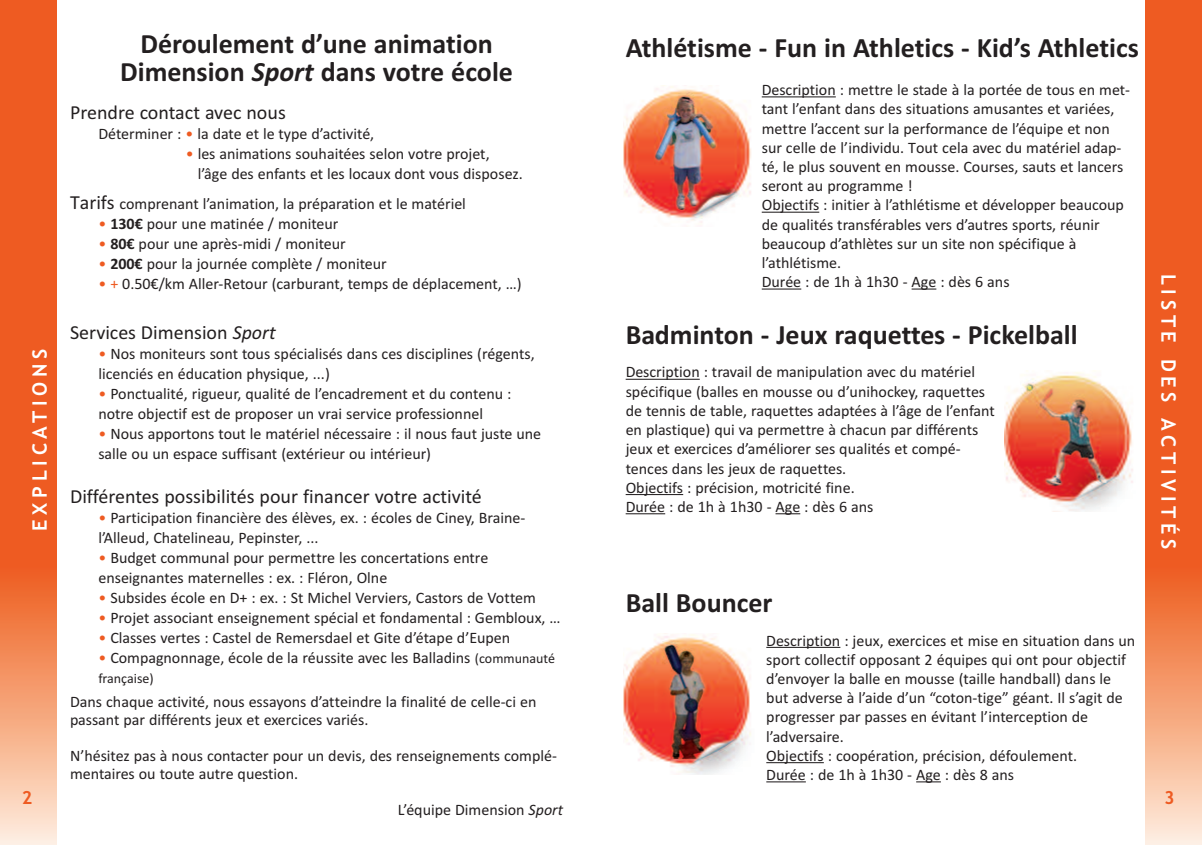
<style>
.page{position:relative;width:1202px;height:845px;background:#fff}
.page>*{position:absolute;margin:0;border:0;box-sizing:border-box;transform-origin:0 0}
.t1{font:700 28px "Calibri";color:#231f20}
.t2{font:20px "Calibri";color:#231f20}
.t3{font:700 20px "Trebuchet MS";letter-spacing:.235em;color:#fff}
.t4{font:700 18px "Trebuchet MS";color:#ee5b22}
.t5{font:16px/19.2px "Calibri";color:#231f20}
.t6{font:14px "Calibri";color:#231f20}
.s1{font-style:italic}
.s2{color:#ee5b22}
.s3{font-size:20px}
.s4{font-weight:700}
.s5{font-size:14px}
</style>
<div class="page">
<hr style="left:762px;top:96px;width:74px;height:1px;background:#231f20">
<hr style="left:762px;top:212px;width:57px;height:1px;background:#231f20">
<hr style="left:762px;top:288px;width:39px;height:1px;background:#231f20">
<svg style="left:912px;top:288px;width:24px;height:1px"></svg>
<div style="left:0;top:0;width:57px;height:578px;background:#ee5b22"></div>
<img style="left:624px;top:85px;width:127px;height:139px">
<hr style="left:766px;top:647px;width:74px;height:1px;background:#231f20">
<hr style="left:766px;top:762px;width:58px;height:1px;background:#231f20">
<hr style="left:766px;top:781px;width:40px;height:1px;background:#231f20">
<svg style="left:916px;top:781px;width:25px;height:1px"></svg>
<img style="left:624px;top:633px;width:127px;height:141px">
<hr style="left:626px;top:379px;width:74px;height:1px;background:#231f20">
<hr style="left:626px;top:494px;width:57px;height:1px;background:#231f20">
<hr style="left:626px;top:513px;width:39px;height:1px;background:#231f20">
<svg style="left:775px;top:513px;width:25px;height:1px"></svg>
<img style="left:1005px;top:372px;width:128px;height:139px">
<div style="left:0;top:567px;width:57px;height:278px;background:linear-gradient(to bottom,#ed5c1b,#feecdb)"></div>
<div style="left:1145px;top:0;width:57px;height:578px;background:#ee5b22"></div>
<div style="left:1145px;top:567px;width:57px;height:278px;background:linear-gradient(to bottom,#ed5c1b,#feecdb)"></div>
<p class="t3" style="left:28px;top:530px;width:183px;rotate:-90deg">EXPLICATIONS</p>
<p class="t4" style="left:22px;top:787px;width:12px">2</p>
<h1 class="t1" style="left:140px;top:27px;width:354px">Déroulement d’une animation</h1>
<h1 class="t1" style="left:626px;top:31px;width:515px">Athlétisme - Fun in Athletics - Kid’s Athletics</h1>
<h1 class="t1" style="left:120px;top:55px;width:394px">Dimension <span class="s1">Sport</span> dans votre école</h1>
<p class="t2" style="left:70px;top:100px;width:217px">Prendre contact avec nous</p>
<p class="t5" style="left:98px;top:124px;width:277px">Déterminer : <span class="s2">•</span> la date et le type d’activité,</p>
<p class="t5" style="left:198px;top:143px;width:327px;line-height:20px;text-indent:-12px"><span class="s2">•</span> les animations souhaitées selon votre projet, l’âge des enfants et les locaux dont vous disposez.</p>
<p class="t5" style="left:70px;top:194px;width:397px"><span class="s3">Tarifs</span> comprenant l’animation, la préparation et le matériel</p>
<p class="t5" style="left:98px;top:214px;width:242px"><span class="s2">•</span> <span class="s4">130€</span> pour une matinée / moniteur</p>
<p class="t5" style="left:98px;top:234px;width:249px"><span class="s2">•</span> <span class="s4">80€</span> pour une après-midi / moniteur</p>
<p class="t5" style="left:98px;top:254px;width:290px"><span class="s2">•</span> <span class="s4">200€</span> pour la journée complète / moniteur</p>
<p class="t5" style="left:98px;top:274px;width:425px"><span class="s2">• +</span> 0.50€/km Aller-Retour (carburant, temps de déplacement, …)</p>
<p class="t2" style="left:70px;top:320px;width:207px">Services Dimension <span class="s1">Sport</span></p>
<p class="t5" style="left:98px;top:343px;width:438px;line-height:20px"><span class="s2">•</span> Nos moniteurs sont tous spécialisés dans ces disciplines (régents, licenciés en éducation physique, ...)</p>
<p class="t5" style="left:98px;top:383px;width:415px;line-height:20px"><span class="s2">•</span> Ponctualité, rigueur, qualité de l’encadrement et du contenu : notre objectif est de proposer un vrai service professionnel</p>
<p class="t5" style="left:98px;top:423px;width:444px;line-height:20px"><span class="s2">•</span> Nous apportons tout le matériel nécessaire : il nous faut juste une salle ou un espace suffisant (extérieur ou intérieur)</p>
<p class="t2" style="left:70px;top:484px;width:413px">Différentes possibilités pour financer votre activité</p>
<p class="t5" style="left:98px;top:507px;width:428px;line-height:20px"><span class="s2">•</span> Participation financière des élèves, ex. : écoles de Ciney, Braine&shy;l’Alleud, Chatelineau, Pepinster, ...</p>
<p class="t5" style="left:98px;top:547px;width:391px;line-height:20px"><span class="s2">•</span> Budget communal pour permettre les concertations entre enseignantes maternelles : ex. : Fléron, Olne</p>
<p class="t5" style="left:98px;top:588px;width:439px"><span class="s2">•</span> Subsides école en D+ : ex. : St Michel Verviers, Castors de Vottem</p>
<p class="t5" style="left:98px;top:608px;width:464px"><span class="s2">•</span> Projet associant enseignement spécial et fondamental : Gembloux, …</p>
<p class="t5" style="left:98px;top:628px;width:413px"><span class="s2">•</span> Classes vertes : Castel de Remersdael et Gite d’étape d’Eupen</p>
<p class="t5" style="left:98px;top:648px;width:458px"><span class="s2">•</span> Compagnonnage, école de la réussite avec les Balladins <span class="s5">(communauté</span></p>
<p class="t6" style="left:98px;top:670px;width:57px">française)</p>
<p class="t5" style="left:70px;top:692px;width:468px;line-height:18px">Dans chaque activité, nous essayons d’atteindre la finalité de celle-ci en passant par différents jeux et exercices variés.</p>
<p class="t5" style="left:70px;top:746px;width:488px;line-height:18px">N’hésitez pas à nous contacter pour un devis, des renseignements complé&shy;mentaires ou toute autre question.</p>
<p class="t5" style="left:398px;top:800px;width:167px">L’équipe Dimension <span class="s1">Sport</span></p>
<p class="t5" style="left:762px;top:80px;width:370px">Description : mettre le stade à la portée de tous en met&shy;tant l’enfant dans des situations amusantes et variées, mettre l’accent sur la performance de l’équipe et non sur celle de l’individu. Tout cela avec du matériel adap&shy;té, le plus souvent en mousse. Courses, sauts et lancers seront au programme !<br>Objectifs : initier à l’athlétisme et développer beaucoup de qualités transférables vers d’autres sports, réunir beaucoup d’athlètes sur un site non spécifique à l’athlétisme.<br>Durée : de 1h à 1h30 - Age : dès 6 ans</p>
<h1 class="t1" style="left:626px;top:318px;width:453px">Badminton - Jeux raquettes - Pickelball</h1>
<p class="t5" style="left:626px;top:362px;width:371px">Description : travail de manipulation avec du matériel spécifique (balles en mousse ou d’unihockey, raquettes de tennis de table, raquettes adaptées à l’âge de l’enfant en plastique) qui va permettre à chacun par différents jeux et exercices d’améliorer ses qualités et compé&shy;tences dans les jeux de raquettes.<br>Objectifs : précision, motricité fine.<br>Durée : de 1h à 1h30 - Age : dès 6 ans</p>
<h1 class="t1" style="left:626px;top:586px;width:148px">Ball Bouncer</h1>
<p class="t5" style="left:766px;top:630px;width:370px">Description : jeux, exercices et mise en situation dans un sport collectif opposant 2 équipes qui ont pour objectif d’envoyer la balle en mousse (taille handball) dans le but adverse à l’aide d’un “coton-tige” géant. Il s’agit de progresser par passes en évitant l’interception de l’adversaire.<br>Objectifs : coopération, précision, défoulement.<br>Durée : de 1h à 1h30 - Age : dès 8 ans</p>
<p class="t3" style="left:1180px;top:274px;width:304px;rotate:90deg">LISTE DES ACTIVITÉS S</p>
<p class="t4" style="left:1164px;top:787px;width:12px">3</p>
</div>
